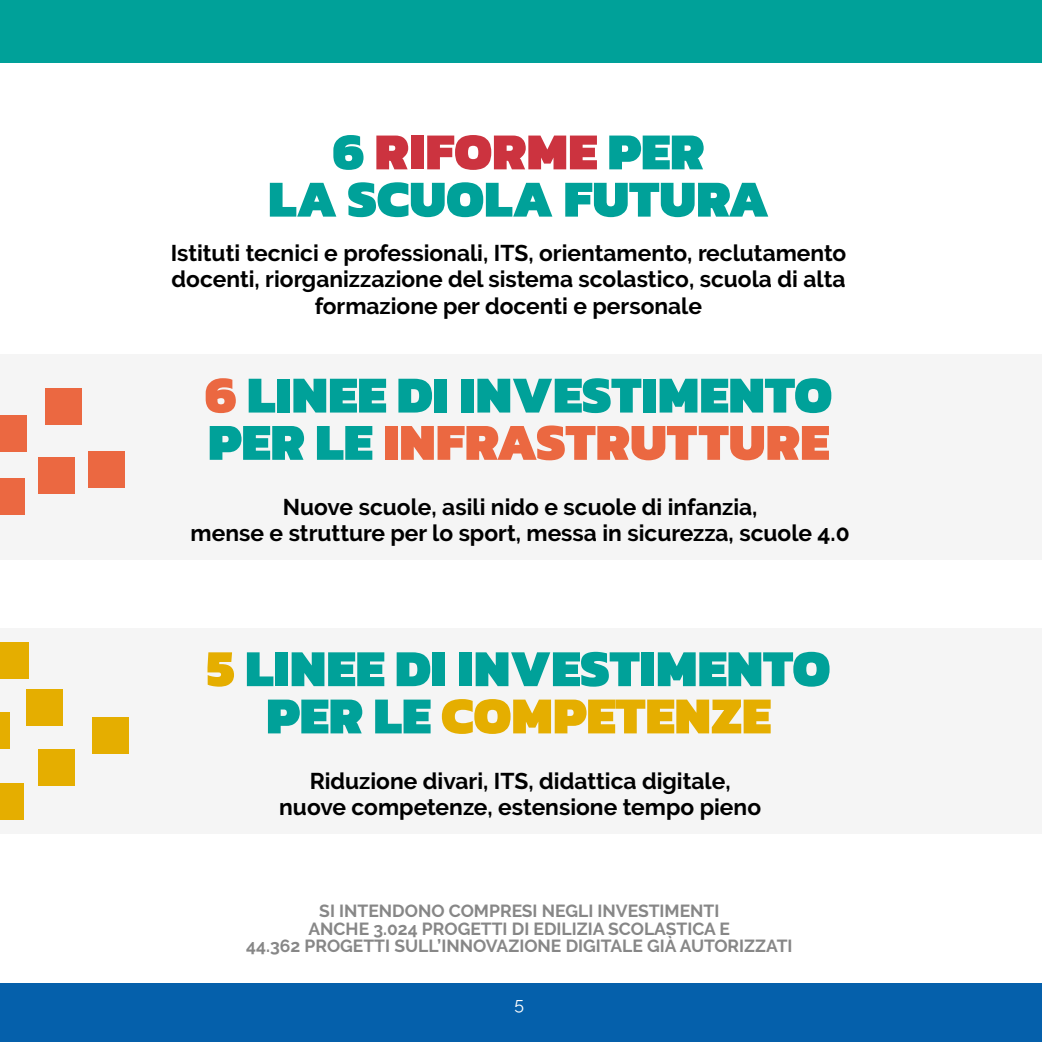
<style>
.page{position:relative;width:1042px;height:1042px;background:#fff}
.page>*{position:absolute;margin:0;border:0;box-sizing:border-box;transform-origin:0 0}
.t1{font:900 52.5px/47.2px "Kanit";color:#00a199;text-align:center}
.t2{font:700 22.75px/26.2px "Raleway";color:#000;text-align:center}
.t3{font:700 17.5px/17.5px "Raleway";color:#878787;text-align:center}
.t4{font:17.5px "Raleway";color:#fff}
.s1{color:#cc333f}
.s2{color:#eb6841}
.s3{color:#e5ae00}
</style>
<div class="page">
<div style="left:0;top:0;width:1042px;height:63px;background:#00a199"></div>
<div style="left:0;top:355px;width:1042px;height:205px;background:#f5f5f5"></div>
<div style="left:0;top:628px;width:1042px;height:205px;background:#f5f5f5"></div>
<div style="left:0;top:478px;width:25px;height:37px;background:#eb6841"></div>
<div style="left:0;top:642px;width:29px;height:37px;background:#e5ae00"></div>
<div style="left:0;top:712px;width:9px;height:37px;background:#e5ae00"></div>
<div style="left:0;top:783px;width:24px;height:37px;background:#e5ae00"></div>
<div style="left:39px;top:749px;width:36px;height:37px;background:#e5ae00"></div>
<div style="left:0;top:415px;width:27px;height:37px;background:#eb6841"></div>
<div style="left:45px;top:388px;width:36px;height:37px;background:#eb6841"></div>
<div style="left:89px;top:451px;width:36px;height:37px;background:#eb6841"></div>
<div style="left:93px;top:717px;width:36px;height:37px;background:#e5ae00"></div>
<div style="left:27px;top:689px;width:36px;height:36px;background:#e5ae00"></div>
<div style="left:39px;top:457px;width:36px;height:37px;background:#eb6841"></div>
<div style="left:0;top:983px;width:1042px;height:59px;background:#0560ab"></div>
<h1 class="t1" style="left:268px;top:125px;width:502px">6 <span class="s1">RIFORME</span> PER<br>LA SCUOLA FUTURA</h1>
<p class="t2" style="left:171px;top:240px;width:677px">Istituti tecnici e professionali, ITS, orientamento, reclutamento docenti, riorganizzazione del sistema scolastico, scuola di alta formazione per docenti e personale</p>
<h1 class="t1" style="left:205px;top:368px;width:629px;text-align:left"><span class="s2">6</span> LINEE DI INVESTIMENTO<br>PER LE <span class="s2">INFRASTRUTTURE</span></h1>
<p class="t2" style="left:191px;top:494px;width:660px">Nuove scuole, asili nido e scuole di infanzia,<br>mense e strutture per lo sport, messa in sicurezza, scuole 4.0</p>
<h1 class="t1" style="left:207px;top:642px;width:625px"><span class="s3">5</span> LINEE DI INVESTIMENTO<br>PER LE <span class="s3">COMPETENZE</span></h1>
<p class="t2" style="left:279px;top:767px;width:483px">Riduzione divari, ITS, didattica digitale, nuove competenze, estensione tempo pieno</p>
<p class="t3" style="left:246px;top:902px;width:548px">SI INTENDONO COMPRESI NEGLI INVESTIMENTI<br>ANCHE 3.024 PROGETTI DI EDILIZIA SCOLASTICA E<br>44.362 PROGETTI SULL’INNOVAZIONE DIGITALE GIÀ AUTORIZZATI</p>
<p class="t4" style="left:514px;top:993px;width:11px">5</p>
</div>
